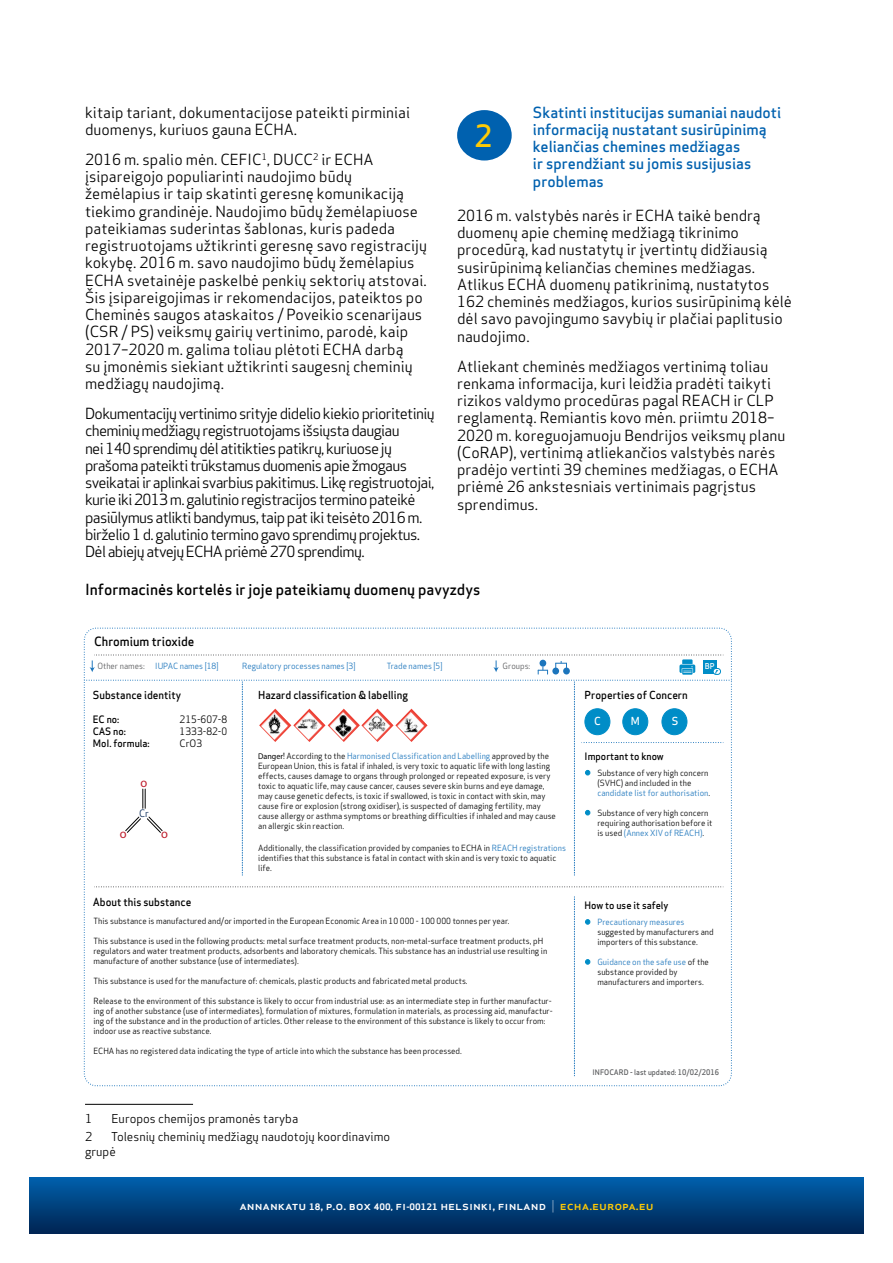
<style>
.page{position:relative;width:893px;height:1263px;background:#fff}
.page>*{position:absolute;margin:0;border:0;box-sizing:border-box;transform-origin:0 0}
.t1{font:500 30px "Apex Sans";color:#ffcb05}
.t2{font:15px/17.2px "Apex Sans";color:#000}
.t3{font:15px/17.2px "Apex Sans";letter-spacing:-.045em;color:#000}
.t4{font:500 15px/17.2px "Apex Sans";color:#0061af}
.t5{font:500 15px "Apex Sans";color:#000}
.t6{font:12.9px "Myriad Pro";color:#be1e2d}
.t7{font:500 12.45px "Apex Sans";color:#000}
.t8{font:500 12.15px "Apex Sans";color:#fff;scale:1.08 1}
.t9{font:12px/14.4px "Apex Sans";color:#000}
.t10{font:500 10.8px "Apex Sans";color:#000}
.t11{font:500 10.8px "Apex Sans";color:#fff}
.t12{font:500 10.05px "Apex Sans";color:#000}
.t13{font:10.05px "Apex Sans";color:#000}
.t14{font:10.05px "Apex Sans";color:#002454}
.t15{font:8.4px/10.1px "Apex Sans";color:#000}
.t16{font:8.4px "Apex Sans";color:#1c75bc}
.t17{font:8.4px "Apex Sans";color:#58595b}
.t18{font:500 7.95px "Apex Sans";color:#fff}
.t19{font:500 7.5px "Apex Sans";color:#58595b}
.s1{font-style:italic;color:#000}
.s2{color:#000}
.s3{color:#1c75bc}
.s4{font-weight:700;font-size:8.7px}
.s5{font-weight:700;font-size:8.25px}
.s6{font-weight:300}
.s7{color:#ffcb05}
</style>
<div class="page">
<svg style="left:30px;top:1178px;width:833px;height:55px;background:#00417e"></svg>
<hr style="left:85px;top:1104px;width:108px;height:1px;background:#000">
<div style="left:457px;top:110px;width:55px;height:51px;background:#0061af;border-radius:50%"></div>
<svg style="left:94px;top:886px;width:630px;height:1px"></svg>
<svg style="left:574px;top:897px;width:1px;height:179px"></svg>
<svg style="left:585px;top:919px;width:5px;height:5px"></svg>
<svg style="left:585px;top:959px;width:5px;height:5px"></svg>
<svg style="left:84px;top:655px;width:648px;height:221px"></svg>
<img style="left:259px;top:709px;width:32px;height:33px">
<img style="left:293px;top:709px;width:32px;height:33px">
<img style="left:328px;top:709px;width:100px;height:33px">
<h2 class="t2" style="left:85px;top:102px;width:327px">kitaip tariant, dokumentacijose pateikti pirminiai duomenys, kuriuos gauna ECHA.</h2>
<p class="t2" style="left:85px;top:149px;width:343px">2016 m. spalio mėn. CEFIC<sup>1</sup>, DUCC<sup>2</sup> ir ECHA įsipareigojo populiarinti naudojimo būdų žemėlapius ir taip skatinti geresnę komunikaciją tiekimo grandinėje. Naudojimo būdų žemėlapiuose pateikiamas suderintas šablonas, kuris padeda registruotojams užtikrinti geresnę savo registracijų kokybę. 2016 m. savo naudojimo būdų žemėlapius ECHA svetainėje paskelbė penkių sektorių atstovai.<br>Šis įsipareigojimas ir rekomendacijos, pateiktos po Cheminės saugos ataskaitos / Poveikio scenarijaus (CSR / PS) veiksmų gairių vertinimo, parodė, kaip 2017–2020 m. galima toliau plėtoti ECHA darbą<br>su įmonėmis siekiant užtikrinti saugesnį cheminių medžiagų naudojimą.</p>
<p class="t3" style="left:85px;top:403px;width:351px">Dokumentacijų vertinimo srityje didelio kiekio prioritetinių cheminių medžiagų registruotojams išsiųsta daugiau<br>nei 140 sprendimų dėl atitikties patikrų, kuriuose jų prašoma pateikti trūkstamus duomenis apie žmogaus sveikatai ir aplinkai svarbius pakitimus. Likę registruotojai, kurie iki 2013m. galutinio registracijos termino pateikė pasiūlymus atlikti bandymus, taip pat iki teisėto 2016 m. birželio 1 d. galutinio termino gavo sprendimų projektus.<br>Dėl abiejų atvejų ECHA priėmė 270 sprendimų.</p>
<h2 class="t4" style="left:533px;top:102px;width:250px">Skatinti institucijas sumaniai naudoti informaciją nustatant susirūpinimą keliančias chemines medžiagas<br>ir sprendžiant su jomis susijusias problemas</h2>
<p class="t2" style="left:457px;top:205px;width:336px">2016 m. valstybės narės ir ECHA taikė bendrą duomenų apie cheminę medžiagą tikrinimo procedūrą, kad nustatytų ir įvertintų didžiausią susirūpinimą keliančias chemines medžiagas.<br>Atlikus ECHA duomenų patikrinimą, nustatytos 162 cheminės medžiagos, kurios susirūpinimą kėlė dėl savo pavojingumo savybių ir plačiai paplitusio naudojimo.</p>
<p class="t2" style="left:457px;top:356px;width:330px">Atliekant cheminės medžiagos vertinimą toliau renkama informacija, kuri leidžia pradėti taikyti rizikos valdymo procedūras pagal REACH ir CLP reglamentą. Remiantis kovo mėn. priimtu 2018– 2020 m. koreguojamuoju Bendrijos veiksmų planu (CoRAP), vertinimą atliekančios valstybės narės pradėjo vertinti 39 chemines medžiagas, o ECHA priėmė 26 ankstesniais vertinimais pagrįstus sprendimus.</p>
<h1 class="t1" style="left:474px;top:109px;width:19px">2</h1>
<h2 class="t5" style="left:85px;top:576px;width:397px">Informacinės kortelės ir joje pateikiamų duomenų pavyzdys</h2>
<h3 class="t7" style="left:94px;top:630px;width:102px">Chromium trioxide</h3>
<p class="t17" style="left:97px;top:659px;width:49px">Other names:</p>
<p class="t16" style="left:155px;top:659px;width:65px">IUPAC names [18]</p>
<p class="t16" style="left:242px;top:659px;width:115px">Regulatory processes names [3]</p>
<p class="t16" style="left:387px;top:659px;width:57px">Trade names [5]</p>
<p class="t17" style="left:503px;top:659px;width:29px">Groups:</p>
<p class="t10" style="left:93px;top:686px;width:90px">Substance identity</p>
<p class="t12" style="left:93px;top:711px;width:28px">EC no:</p>
<p class="t13" style="left:180px;top:711px;width:49px">215-607-8</p>
<p class="t12" style="left:93px;top:723px;width:35px">CAS no:</p>
<p class="t13" style="left:180px;top:723px;width:49px">1333-82-0</p>
<p class="t12" style="left:93px;top:735px;width:58px">MoI. formula:</p>
<p class="t13" style="left:180px;top:735px;width:24px">CrO3</p>
<p class="t10" style="left:258px;top:686px;width:151px">Hazard classification &amp; labelling</p>
<p class="t10" style="left:585px;top:686px;width:105px">Properties of Concern</p>
<p class="t11" style="left:594px;top:711px;width:8px">C</p>
<p class="t11" style="left:631px;top:711px;width:11px">M</p>
<p class="t11" style="left:672px;top:711px;width:8px">S</p>
<p class="t18" style="left:705px;top:659px;width:11px">BP</p>
<h3 class="t6" style="left:141px;top:775px;width:8px">o</h3>
<p class="t14" style="left:139px;top:805px;width:11px">Cr</p>
<h3 class="t6" style="left:120px;top:825px;width:8px">o</h3>
<h3 class="t6" style="left:161px;top:825px;width:8px">o</h3>
<p class="t16" style="left:258px;top:749px;width:292px"><span class="s1">Danger</span><span class="s2">! According to the</span> Harmonised Classification and Labelling <span class="s2">approved by the</span></p>
<p class="t12" style="left:585px;top:747px;width:81px">Important to know</p>
<p class="t15" style="left:258px;top:760px;width:299px">European Union, this is fatal if inhaled, is very toxic to aquatic life with long lasting effects, causes damage to organs through prolonged or repeated exposure, is very toxic to aquatic life, may cause cancer, causes severe skin burns and eye damage, may cause genetic defects, is toxic if swallowed, is toxic in contact with skin, may cause fire or explosion (strong oxidiser), is suspected of damaging fertility, may cause allergy or asthma symptoms or breathing difficulties if inhaled and may cause an allergic skin reaction.</p>
<p class="t15" style="left:258px;top:842px;width:309px">Additionally, the classification provided by companies to ECHA in <span class="s3">REACH registrations </span>identifies that this substance is fatal in contact with skin and is very toxic to aquatic life.</p>
<p class="t15" style="left:597px;top:767px;width:114px">Substance of very high concern (SVHC) and included in the <span class="s3">candidate list for authorisation</span>.</p>
<p class="t15" style="left:597px;top:807px;width:117px">Substance of very high concern requiring authorisation before it is used <span class="s3">(Annex XIV of REACH)</span>.</p>
<p class="t10" style="left:93px;top:892px;width:100px">About this substance</p>
<p class="t15" style="left:93px;top:915px;width:418px">This substance is manufactured and/or imported in the European Economic Area in 10 000 - 100 000 tonnes per year.</p>
<p class="t15" style="left:93px;top:935px;width:455px">This substance is used in the following products: metal surface treatment products, non-metal-surface treatment products, pH regulators and water treatment products, adsorbents and laboratory chemicals. This substance has an industrial use resulting in manufacture of another substance (use of intermediates).</p>
<p class="t15" style="left:93px;top:975px;width:376px">This substance is used for the manufacture of: chemicals, plastic products and fabricated metal products.</p>
<p class="t15" style="left:93px;top:995px;width:461px">Release to the environment of this substance is likely to occur from industrial use: as an intermediate step in further manufactur&shy;ing of another substance (use of intermediates), formulation of mixtures, formulation in materials, as processing aid, manufactur&shy;ing of the substance and in the production of articles. Other release to the environment of this substance is likely to occur from: indoor use as reactive substance.</p>
<p class="t15" style="left:93px;top:1045px;width:370px">ECHA has no registered data indicating the type of article into which the substance has been processed.</p>
<h3 class="t9" style="left:85px;top:1110px;width:9px">1</h3>
<h3 class="t9" style="left:111px;top:1110px;width:188px">Europos chemijos pramonės taryba</h3>
<h3 class="t9" style="left:85px;top:1128px;width:9px">2</h3>
<h3 class="t9" style="left:85px;top:1128px;width:307px;text-indent:26px">Tolesnių cheminių medžiagų naudotojų koordinavimo grupė</h3>
<p class="t12" style="left:585px;top:896px;width:85px">How to use it safely</p>
<p class="t16" style="left:597px;top:915px;width:88px">Precautionary measures</p>
<p class="t15" style="left:597px;top:926px;width:118px">suggested by manufacturers and importers of this substance.</p>
<p class="t15" style="left:597px;top:956px;width:113px"><span class="s3">Guidance on the safe use</span> of the substance provided by manufacturers and importers.</p>
<p class="t19" style="left:593px;top:1066px;width:128px">INFOCARD - last updated: 10/02/2016</p>
<h3 class="t8" style="left:239px;top:1195px;width:385px">annankatu <span class="s4">18</span>, p.o. box <span class="s4">400,</span> fi<span class="s5">-</span><span class="s4">00121</span> helsinki, finland <span class="s6">|</span> <span class="s7">echa.europa.eu</span></h3>
</div>
